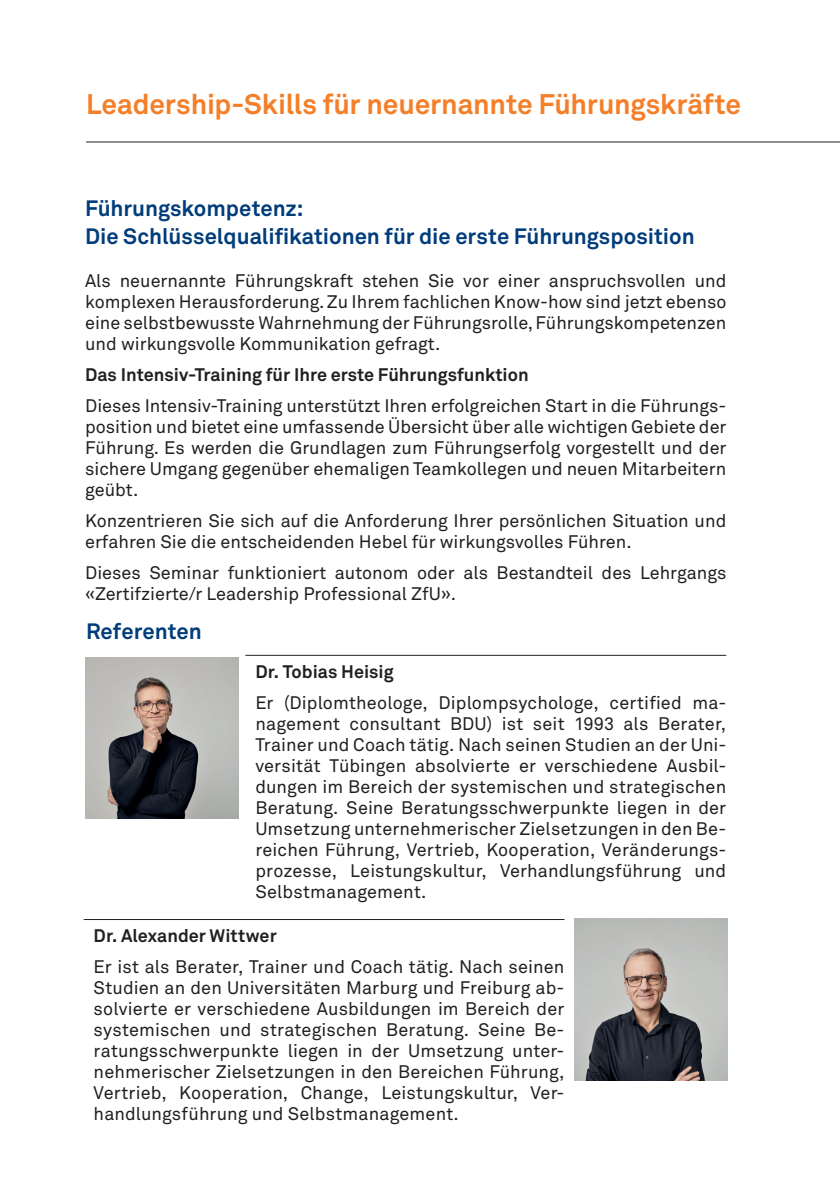
<style>
.page{position:relative;width:840px;height:1191px;background:#fff}
.page>*{position:absolute;margin:0;border:0;box-sizing:border-box;transform-origin:0 0}
.t1{font:700 28px "Akkurat Office";letter-spacing:-.005em;color:#f47f28}
.t2{font:700 22px/28px "Akkurat Office";color:#013c7b}
.t3{font:18px/21px "Akkurat Office";color:#231f20;text-align:justify}
.t4{font:700 18px "Akkurat Office";color:#231f20}
</style>
<div class="page">
<hr style="left:86px;top:142px;width:753px;height:1px;background:#231f20">
<img style="left:85px;top:657px;width:153px;height:161px">
<hr style="left:245px;top:655px;width:480px;height:1px;background:#231f20">
<img style="left:574px;top:918px;width:152px;height:162px">
<hr style="left:84px;top:919px;width:480px;height:1px;background:#231f20">
<h1 class="t1" style="left:86px;top:87px;width:656px">Leadership-Skills für neuernannte Führungskräfte</h1>
<p class="t2" style="left:85px;top:194px;width:610px">Führungskompetenz:<br>Die Schlüsselqualifikationen für die erste Führungsposition</p>
<p class="t3" style="left:85px;top:271px;width:642px">Als neuernannte Führungskraft stehen Sie vor einer anspruchsvollen und komplexen Herausforderung. Zu Ihrem fachlichen Know-how sind jetzt ebenso eine selbstbewusste Wahrnehmung der Führungsrolle, Führungskompetenzen und wirkungsvolle Kommunikation gefragt.</p>
<p class="t4" style="left:85px;top:364px;width:445px">Das Intensiv-Training für Ihre erste Führungsfunktion</p>
<p class="t3" style="left:85px;top:396px;width:642px">Dieses Intensiv-Training unterstützt Ihren erfolgreichen Start in die Führungs&shy;position und bietet eine umfassende Übersicht über alle wichtigen Gebiete der Führung. Es werden die Grundlagen zum Führungserfolg vorgestellt und der sichere Umgang gegenüber ehemaligen Teamkollegen und neuen Mitarbeitern geübt.</p>
<p class="t3" style="left:85px;top:511px;width:642px">Konzentrieren Sie sich auf die Anforderung Ihrer persönlichen Situation und erfahren Sie die entscheidenden Hebel für wirkungsvolles Führen.</p>
<p class="t3" style="left:85px;top:563px;width:642px">Dieses Seminar funktioniert autonom oder als Bestandteil des Lehrgangs «Zertifzierte/r Leadership Professional ZfU».</p>
<p class="t2" style="left:86px;top:617px;width:117px">Referenten</p>
<p class="t4" style="left:255px;top:660px;width:140px">Dr. Tobias Heisig</p>
<p class="t3" style="left:255px;top:692px;width:472px">Er (Diplomtheologe, Diplompsychologe, certified ma&shy;nagement consultant BDU) ist seit 1993 als Berater, Trainer und Coach tätig. Nach seinen Studien an der Uni&shy;versität Tübingen absolvierte er verschiedene Ausbil&shy;dungen im Bereich der systemischen und strategischen Beratung. Seine Beratungsschwerpunkte liegen in der Umsetzung unternehmerischer Zielsetzungen in den Be&shy;reichen Führung, Vertrieb, Kooperation, Veränderungs&shy;prozesse, Leistungskultur, Verhandlungsführung und Selbstmanagement.</p>
<p class="t4" style="left:94px;top:925px;width:184px">Dr. Alexander Wittwer</p>
<p class="t3" style="left:94px;top:956px;width:472px">Er ist als Berater, Trainer und Coach tätig. Nach seinen Studien an den Universitäten Marburg und Freiburg ab&shy;solvierte er verschiedene Ausbildungen im Bereich der systemischen und strategischen Beratung. Seine Be&shy;ratungsschwerpunkte liegen in der Umsetzung unter&shy;nehmerischer Zielsetzungen in den Bereichen Führung, Vertrieb, Kooperation, Change, Leistungskultur, Ver&shy;handlungsführung und Selbstmanagement.</p>
</div>
